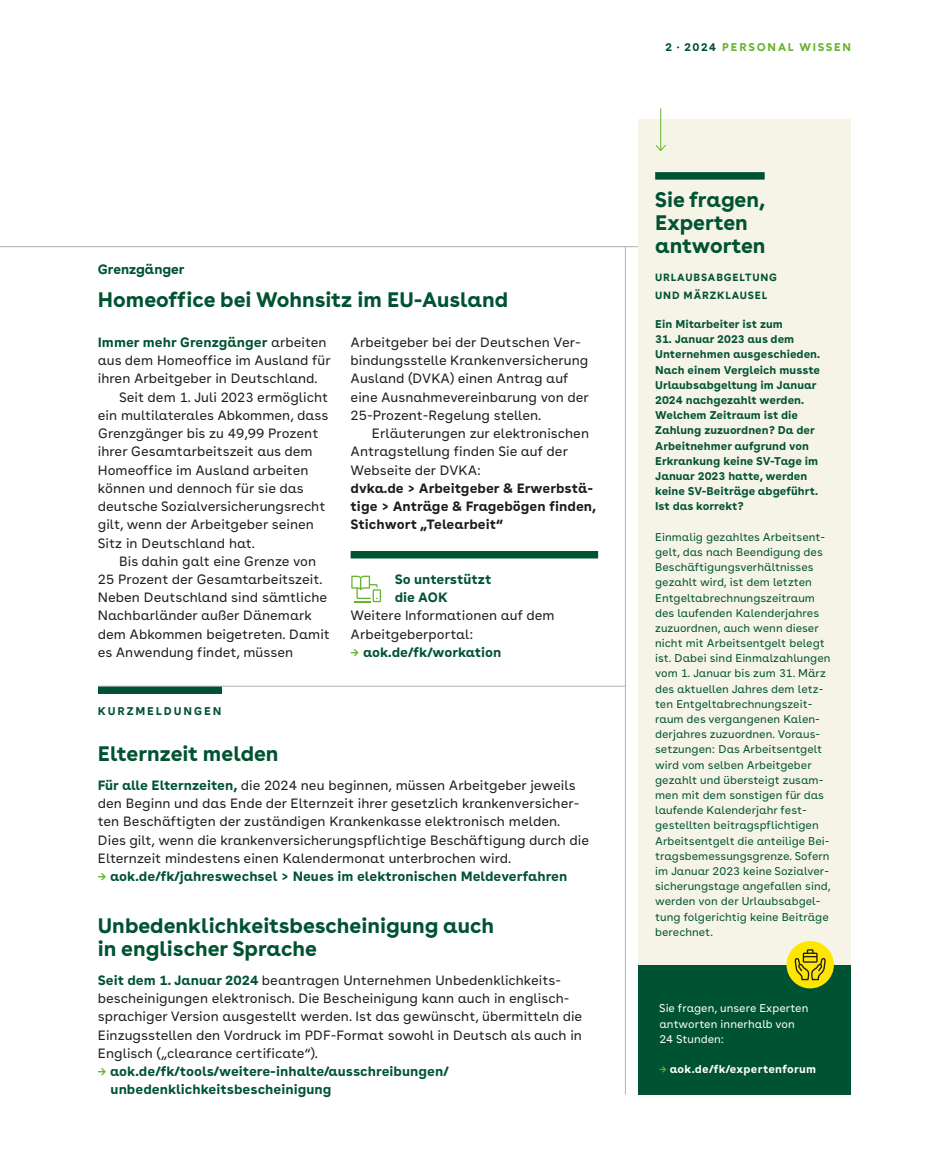
<style>
.page{position:relative;width:936px;height:1161px;background:#fff}
.page>*{position:absolute;margin:0;border:0;box-sizing:border-box;transform-origin:0 0}
.t1{font:700 21px/23.1px "AOK Buenos Aires";color:#005332}
.t2{font:13.5px/18.3px "AOK Buenos Aires Text";color:#1d1d1b}
.t3{font:700 13.5px/18.1px "AOK Buenos Aires Text";color:#005332}
.t4{font:700 13.5px/18.1px "AOK Buenos Aires Text";color:#1d1d1b}
.t5{font:700 13.5px "AOK Buenos Aires";color:#005332}
.t6{font:11.25px/15.1px "AOK Buenos Aires Text";color:#005332}
.t7{font:700 11.25px/15.1px "AOK Buenos Aires Text";color:#005332}
.t8{font:11.25px/15.1px "AOK Buenos Aires Text";color:#fff}
.t9{font:700 11.25px "AOK Buenos Aires Text";letter-spacing:.025em;color:#fff}
.t10{font:700 11.25px "AOK Buenos Aires";letter-spacing:.15em;color:#66b32e}
.t11{font:700 11.25px "AOK Buenos Aires Text";letter-spacing:.16em;color:#005332}
.t12{font:700 10.5px/18.3px "AOK Buenos Aires";letter-spacing:.08em;color:#005332}
.s1{font-weight:400;color:#1d1d1b}
.s2{color:#66b32e}
.s3{font-weight:700;color:#005332}
.s4{color:#005332}
</style>
<div class="page">
<hr style="left:625px;top:247px;width:1px;height:847px;background:#b2b2b2">
<hr style="left:0;top:246px;width:807px;height:1px;background:#b2b2b2">
<div style="left:638px;top:119px;width:212px;height:975px;background:#f6f3e7"></div>
<div style="left:655px;top:172px;width:109px;height:8px;background:#005332"></div>
<hr style="left:660px;top:108px;width:1px;height:42px;background:#66b32e">
<svg style="left:655px;top:144px;width:11px;height:7px"></svg>
<div style="left:638px;top:965px;width:212px;height:129px;background:#005332"></div>
<div style="left:786px;top:941px;width:47px;height:47px;background:#ffe600;border-radius:50%"></div>
<svg style="left:794px;top:949px;width:31px;height:31px"></svg>
<div style="left:350px;top:551px;width:248px;height:7px;background:#005332"></div>
<svg style="left:351px;top:576px;width:30px;height:26px"></svg>
<div style="left:98px;top:686px;width:123px;height:8px;background:#005332"></div>
<hr style="left:98px;top:686px;width:527px;height:1px;background:#b2b2b2">
<p class="t5" style="left:98px;top:258px;width:88px">Grenzgänger</p>
<h1 class="t1" style="left:98px;top:286px;width:412px">Homeoffice bei Wohnsitz im EU-Ausland</h1>
<p class="t3" style="left:98px;top:332px;width:230px">Immer mehr Grenzgänger <span class="s1">arbeiten</span></p>
<p class="t2" style="left:98px;top:350px;width:234px">aus dem Homeoffice im Ausland für</p>
<p class="t2" style="left:98px;top:368px;width:221px">ihren Arbeitgeber in Deutschland.</p>
<p class="t2" style="left:119px;top:387px;width:210px">Seit dem 1. Juli 2023 ermöglicht</p>
<p class="t2" style="left:98px;top:405px;width:232px">ein multilaterales Abkommen, dass</p>
<p class="t2" style="left:98px;top:423px;width:222px">Grenzgänger bis zu 49,99 Prozent</p>
<p class="t2" style="left:98px;top:441px;width:216px">ihrer Gesamtarbeitszeit aus dem</p>
<p class="t2" style="left:98px;top:459px;width:212px">Homeoffice im Ausland arbeiten</p>
<p class="t2" style="left:98px;top:478px;width:207px">können und dennoch für sie das</p>
<p class="t2" style="left:98px;top:496px;width:229px">deutsche Sozialversicherungsrecht</p>
<p class="t2" style="left:98px;top:514px;width:218px">gilt, wenn der Arbeitgeber seinen</p>
<p class="t2" style="left:98px;top:532px;width:159px">Sitz in Deutschland hat.</p>
<p class="t2" style="left:119px;top:551px;width:198px">Bis dahin galt eine Grenze von</p>
<p class="t2" style="left:98px;top:569px;width:226px">25 Prozent der Gesamtarbeitszeit.</p>
<p class="t2" style="left:98px;top:587px;width:231px">Neben Deutschland sind sämtliche</p>
<p class="t2" style="left:98px;top:605px;width:215px">Nachbarländer außer Dänemark</p>
<p class="t2" style="left:98px;top:623px;width:233px">dem Abkommen beigetreten. Damit</p>
<p class="t2" style="left:98px;top:642px;width:197px">es Anwendung findet, müssen</p>
<p class="t2" style="left:350px;top:332px;width:240px">Arbeitgeber bei der Deutschen Ver&shy;bindungsstelle Krankenversicherung Ausland (DVKA) einen Antrag auf eine Ausnahmevereinbarung von der 25-Prozent-Regelung stellen.</p>
<p class="t2" style="left:350px;top:423px;width:240px;text-indent:21px">Erläuterungen zur elektronischen<br>Antragstellung finden Sie auf der<br>Webseite der DVKA:</p>
<p class="t4" style="left:350px;top:478px;width:247px">dvka.de &gt; Arbeitgeber &amp; Erwerbstä&shy;tige &gt; Anträge &amp; Fragebögen finden,<br>Stichwort „Telearbeit“</p>
<p class="t3" style="left:394px;top:569px;width:98px">So unterstützt die AOK</p>
<p class="t2" style="left:350px;top:605px;width:206px">Weitere Informationen auf dem<br>Arbeitgeberportal:</p>
<p class="t3" style="left:350px;top:642px;width:152px"><span class="s2">→</span> aok.de/fk/workation</p>
<p class="t11" style="left:98px;top:701px;width:125px">KURZMELDUNGEN</p>
<h1 class="t1" style="left:98px;top:740px;width:182px">Elternzeit melden</h1>
<p class="t2" style="left:98px;top:775px;width:493px"><span class="s3">Für alle Elternzeiten,</span> die 2024 neu beginnen, müssen Arbeitgeber jeweils den Beginn und das Ende der Elternzeit ihrer gesetzlich krankenversicher&shy;ten Beschäftigten der zuständigen Krankenkasse elektronisch melden.<br>Dies gilt, wenn die krankenversicherungspflichtige Beschäftigung durch die Elternzeit mindestens einen Kalendermonat unterbrochen wird.</p>
<p class="t3" style="left:98px;top:866px;width:471px"><span class="s2">→</span> aok.de/fk/jahreswechsel &gt; Neues im elektronischen Meldeverfahren</p>
<h1 class="t1" style="left:98px;top:912px;width:398px">Unbedenklichkeitsbescheinigung auch in englischer Sprache</h1>
<p class="t2" style="left:98px;top:970px;width:486px"><span class="s3">Seit dem 1. Januar 2024</span> beantragen Unternehmen Unbedenklichkeits&shy;bescheinigungen elektronisch. Die Bescheinigung kann auch in englisch&shy;sprachiger Version ausgestellt werden. Ist das gewünscht, übermitteln die Einzugsstellen den Vordruck im PDF-Format sowohl in Deutsch als auch in Englisch („clearance certificate“).</p>
<p class="t3" style="left:111px;top:1061px;width:339px;text-indent:-13px"><span class="s2">→</span> aok.de/fk/tools/weitere-inhalte/ausschreibungen/ unbedenklichkeitsbescheinigung</p>
<p class="t10" style="left:665px;top:37px;width:187px"><span class="s4">2 • 2024</span> PERSONAL WISSEN</p>
<h1 class="t1" style="left:654px;top:186px;width:112px">Sie fragen,<br>Experten antworten</h1>
<p class="t12" style="left:655px;top:267px;width:123px">URLAUBSABGELTUNG<br>UND MÄRZKLAUSEL</p>
<p class="t7" style="left:655px;top:315px;width:129px">Ein Mitarbeiter ist zum</p>
<p class="t7" style="left:655px;top:331px;width:166px">31. Januar 2023 aus dem<br>Unternehmen ausgeschieden.<br>Nach einem Vergleich musste<br>Urlaubsabgeltung im Januar<br>2024 nachgezahlt werden.<br>Welchem Zeitraum ist die<br>Zahlung zuzuordnen? Da der<br>Arbeitnehmer aufgrund von<br>Erkrankung keine SV-Tage im<br>Januar 2023 hatte, werden keine SV-Beiträge abgeführt.<br>Ist das korrekt?</p>
<p class="t6" style="left:655px;top:528px;width:177px">Einmalig gezahltes Arbeitsent&shy;gelt, das nach Beendigung des<br>Beschäftigungsverhältnisses gezahlt wird, ist dem letzten<br>Entgeltabrechnungszeitraum des laufenden Kalenderjahres zuzuordnen, auch wenn dieser nicht mit Arbeitsentgelt belegt ist. Dabei sind Einmalzahlungen vom 1. Januar bis zum 31. März des aktuellen Jahres dem letz&shy;ten Entgeltabrechnungszeit&shy;raum des vergangenen Kalen&shy;derjahres zuzuordnen. Voraus&shy;setzungen: Das Arbeitsentgelt wird vom selben Arbeitgeber gezahlt und übersteigt zusam&shy;men mit dem sonstigen für das laufende Kalenderjahr fest&shy;gestellten beitragspflichtigen<br>Arbeitsentgelt die anteilige Bei&shy;tragsbemessungsgrenze. Sofern im Januar 2023 keine Sozialver&shy;sicherungstage angefallen sind, werden von der Urlaubsabgel&shy;tung folgerichtig keine Beiträge berechnet.</p>
<p class="t8" style="left:659px;top:1000px;width:151px">Sie fragen, unsere Experten antworten innerhalb von<br>24 Stunden:</p>
<p class="t9" style="left:659px;top:1059px;width:158px"><span class="s2">→</span> aok.de/fk/expertenforum</p>
</div>
